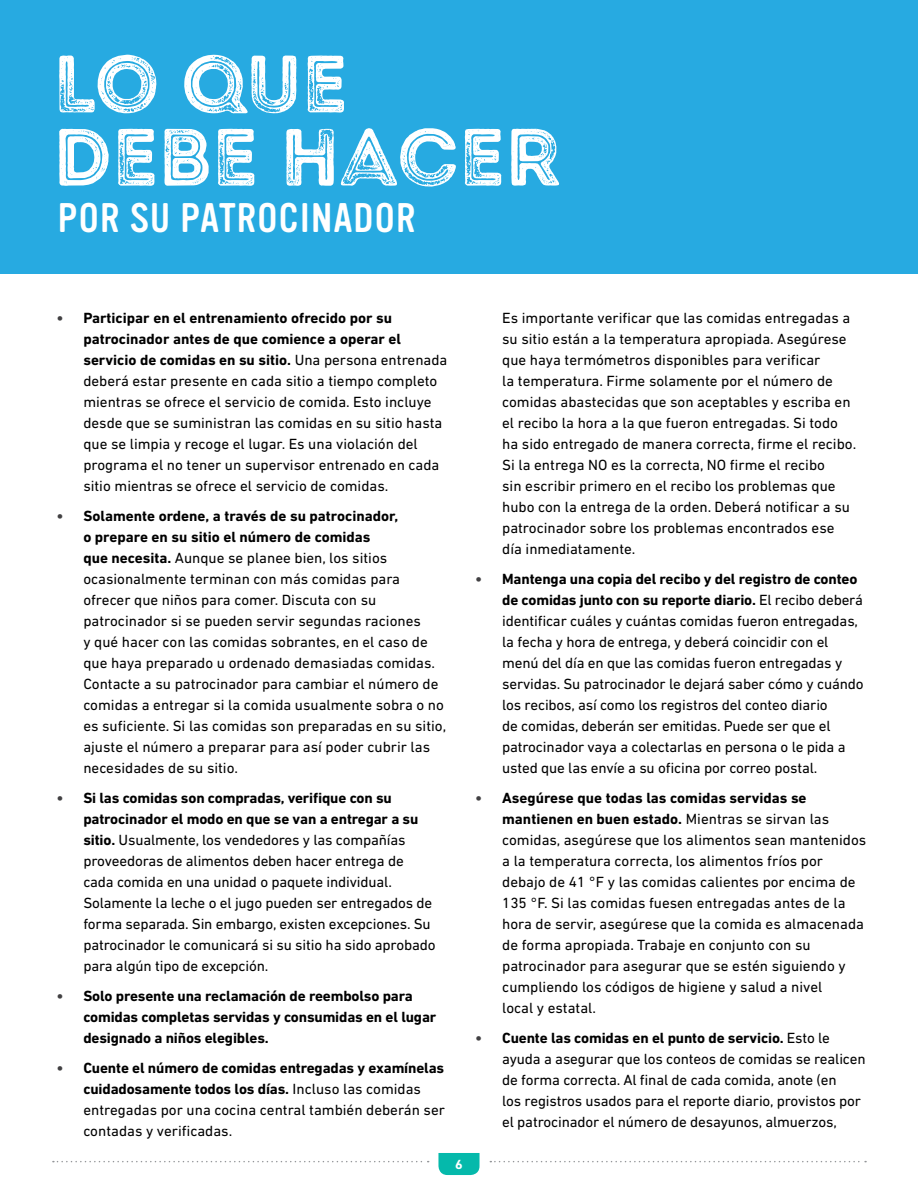
<style>
.page{position:relative;width:918px;height:1188px;background:#fff}
.page>*{position:absolute;margin:0;border:0;box-sizing:border-box;transform-origin:0 0}
.t1{font:81px/73.2px "Intro Rust G Base 2 Line";color:#fff}
.t2{font:40.5px "Vinyl OT";letter-spacing:.03em;color:#fff}
.t3{font:15px/21px "DIN Next LT Pro";color:#000}
.t4{font:700 15px/21px "DIN Next LT Pro";letter-spacing:-.01em;color:#000}
.t5{font:700 15px "DIN Next LT Pro";color:#414042}
.t6{font:700 13.5px "DIN Next LT Pro";color:#fff}
.s1{font-weight:700;color:#414042}
.s2{font-weight:700}
.s3{color:#414042}
</style>
<div class="page">
<svg style="left:490px;top:1161px;width:376px;height:1px"></svg>
<svg style="left:53px;top:1161px;width:376px;height:1px"></svg>
<div style="left:0;top:0;width:918px;height:273px;background:#27aae1"></div>
<svg style="left:438px;top:1153px;width:42px;height:22px"></svg>
<h3 class="t1" style="left:53px;top:49px;width:510px">LO QUE<br>DEBE HACER</h3>
<h3 class="t2" style="left:58px;top:196px;width:359px">POR SU PATROCINADOR</h3>
<p class="t3" style="left:83px;top:307px;width:366px;text-indent:-27px"><span class="s1">•</span> <span class="s2">Participar en el entrenamiento ofrecido por su patrocinador antes de que comience a operar el servicio de comidas en su sitio.</span> Una persona entrenada deberá estar presente en cada sitio a tiempo completo mientras se ofrece el servicio de comida. Esto incluye desde que se suministran las comidas en su sitio hasta que se limpia y recoge el lugar. Es una violación del programa el no tener un supervisor entrenado en cada sitio mientras se ofrece el servicio de comidas.</p>
<p class="t3" style="left:83px;top:505px;width:364px;text-indent:-27px"><span class="s1">•</span> <span class="s2">Solamente ordene, a través de su patrocinador,<br>o prepare en su sitio el número de comidas<br>que necesita.</span> Aunque se planee bien, los sitios ocasionalmente terminan con más comidas para ofrecer que niños para comer. Discuta con su patrocinador si se pueden servir segundas raciones<br>y qué hacer con las comidas sobrantes, en el caso de que haya preparado u ordenado demasiadas comidas.<br>Contacte a su patrocinador para cambiar el número de comidas a entregar si la comida usualmente sobra o no es suficiente. Si las comidas son preparadas en su sitio, ajuste el número a preparar para así poder cubrir las necesidades de su sitio.</p>
<p class="t3" style="left:83px;top:787px;width:354px;text-indent:-27px"><span class="s1">•</span> <span class="s2">Si las comidas son compradas, verifique con su patrocinador el modo en que se van a entregar a su sitio.</span> Usualmente, los vendedores y las compañías proveedoras de alimentos deben hacer entrega de cada comida en una unidad o paquete individual.<br>Solamente la leche o el jugo pueden ser entregados de forma separada. Sin embargo, existen excepciones. Su patrocinador le comunicará si su sitio ha sido aprobado para algún tipo de excepción.</p>
<p class="t4" style="left:83px;top:985px;width:354px;text-indent:-27px"><span class="s3">•</span> Solo presente una reclamación de reembolso para comidas completas servidas y consumidas en el lugar designado a niños elegibles.</p>
<p class="t5" style="left:56px;top:1059px;width:9px">•</p>
<p class="t3" style="left:83px;top:1057px;width:363px"><span class="s2">Cuente el número de comidas entregadas y examínelas cuidadosamente todos los días.</span> Incluso las comidas entregadas por una cocina central también deberán ser contadas y verificadas.</p>
<p class="t6" style="left:455px;top:1156px;width:9px">6</p>
<p class="t3" style="left:502px;top:307px;width:356px">Es importante verificar que las comidas entregadas a su sitio están a la temperatura apropiada. Asegúrese que haya termómetros disponibles para verificar<br>la temperatura. Firme solamente por el número de comidas abastecidas que son aceptables y escriba en el recibo la hora a la que fueron entregadas. Si todo ha sido entregado de manera correcta, firme el recibo.<br>Si la entrega NO es la correcta, NO firme el recibo<br>sin escribir primero en el recibo los problemas que hubo con la entrega de la orden. Deberá notificar a su patrocinador sobre los problemas encontrados ese día inmediatamente.</p>
<p class="t3" style="left:502px;top:568px;width:363px;text-indent:-27px"><span class="s1">•</span> <span class="s2">Mantenga una copia del recibo y del registro de conteo de comidas junto con su reporte diario.</span> El recibo deberá identificar cuáles y cuántas comidas fueron entregadas, la fecha y hora de entrega, y deberá coincidir con el menú del día en que las comidas fueron entregadas y servidas. Su patrocinador le dejará saber cómo y cuándo los recibos, así como los registros del conteo diario<br>de comidas, deberán ser emitidas. Puede ser que el patrocinador vaya a colectarlas en persona o le pida a usted que las envíe a su oficina por correo postal.</p>
<p class="t3" style="left:502px;top:787px;width:366px;text-indent:-27px"><span class="s1">•</span> <span class="s2">Asegúrese que todas las comidas servidas se mantienen en buen estado.</span> Mientras se sirvan las comidas, asegúrese que los alimentos sean mantenidos a la temperatura correcta, los alimentos fríos por debajo de 41 °F y las comidas calientes por encima de 135 °F. Si las comidas fuesen entregadas antes de la hora de servir, asegúrese que la comida es almacenada de forma apropiada. Trabaje en conjunto con su patrocinador para asegurar que se estén siguiendo y cumpliendo los códigos de higiene y salud a nivel<br>local y estatal.</p>
<p class="t3" style="left:502px;top:1027px;width:365px;text-indent:-27px"><span class="s1">•</span> <span class="s2">Cuente las comidas en el punto de servicio.</span> Esto le ayuda a asegurar que los conteos de comidas se realicen de forma correcta. Al final de cada comida, anote (en<br>los registros usados para el reporte diario, provistos por el patrocinador el número de desayunos, almuerzos,</p>
</div>
